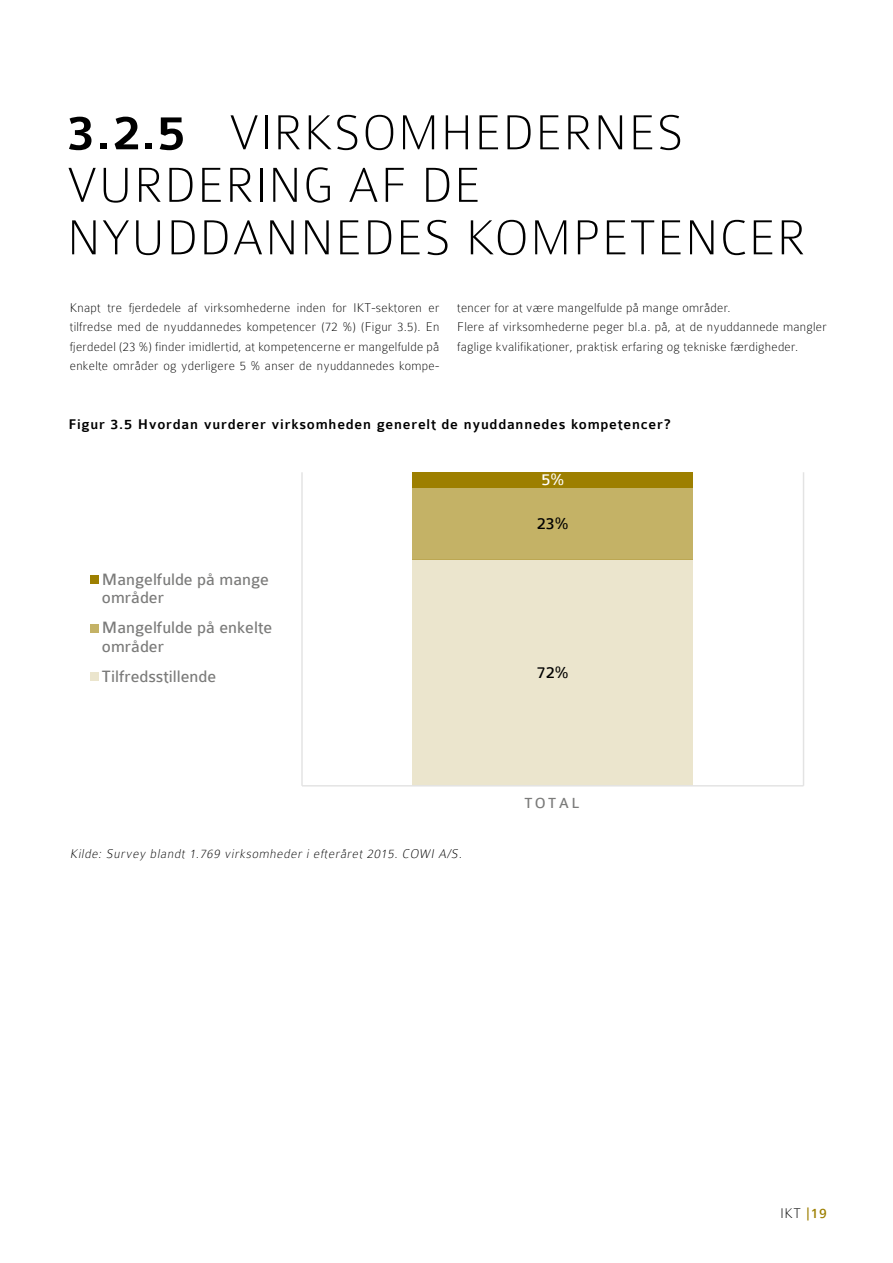
<style>
.page{position:relative;width:893px;height:1263px;background:#fff}
.page>*{position:absolute;margin:0;border:0;box-sizing:border-box;transform-origin:0 0}
.t1{font:100 52.5px/52.5px "Colaborate";letter-spacing:.02em;color:#000}
.t2{font:17.55px/18.6px "Colaborate";color:#7b7b7a}
.t3{font:17.55px "Colaborate";color:#000}
.t4{font:17.55px "Colaborate";color:#fff}
.t5{font:15.6px "Colaborate";letter-spacing:.15em;color:#7b7b7a}
.t6{font:500 15px "Colaborate";letter-spacing:.05em;color:#000}
.t7{font:100 15px "Colaborate";color:#000}
.t8{font:100 13.5px/19.5px "Colaborate";letter-spacing:.02em;color:#000;text-align:justify}
.t9{font:italic 100 13.5px "Colaborate";color:#000}
.s1{font-weight:500}
.s2{font-weight:400;color:#9d7f00}
</style>
<div class="page">
<hr style="left:301px;top:472px;width:2px;height:314px;background:#e3e3e3">
<hr style="left:803px;top:472px;width:1px;height:314px;background:#e3e3e3">
<div style="left:413px;top:560px;width:280px;height:226px;background:#ebe5cd"></div>
<div style="left:413px;top:488px;width:280px;height:72px;background:#c4b266"></div>
<div style="left:413px;top:472px;width:280px;height:16px;background:#9d7f00"></div>
<hr style="left:302px;top:785px;width:501px;height:1px;background:#e3e3e3">
<div style="left:90px;top:575px;width:9px;height:9px;background:#9d7f00"></div>
<div style="left:90px;top:624px;width:9px;height:8px;background:#c4b266"></div>
<div style="left:90px;top:672px;width:9px;height:9px;background:#ebe5cd"></div>
<h1 class="t1" style="left:67px;top:106px;width:740px"><span class="s1">3.2.5</span> VIRKSOMHEDERNES<br>VURDERING AF DE<br>NYUDDANNEDES KOMPETENCER</h1>
<p class="t8" style="left:70px;top:298px;width:371px">Knapt tre fjerdedele af virksomhederne inden for IKT-sektoren er tilfredse med de nyuddannedes kompetencer (72 %) (Figur 3.5). En fjerdedel (23 %) finder imidlertid, at kompetencerne er mangelfulde på enkelte områder og yderligere 5 % anser de nyuddannedes kompe-</p>
<p class="t8" style="left:457px;top:298px;width:371px;text-align:left">tencer for at være mangelfulde på mange områder.<br>Flere af virksomhederne peger bl.a. på, at de nyuddannede mangler faglige kvalifikationer, praktisk erfaring og tekniske færdigheder.</p>
<p class="t6" style="left:68px;top:417px;width:604px">Figur 3.5 Hvordan vurderer virksomheden generelt de nyuddannedes kompetencer?</p>
<p class="t4" style="left:541px;top:471px;width:24px">5%</p>
<p class="t2" style="left:102px;top:570px;width:169px">Mangelfulde på mange områder</p>
<p class="t2" style="left:102px;top:619px;width:172px">Mangelfulde på enkelte områder</p>
<p class="t2" style="left:102px;top:667px;width:116px">Tilfredsstillende</p>
<p class="t9" style="left:70px;top:846px;width:396px">Kilde: Survey blandt 1.769 virksomheder i efteråret 2015. COWI A/S.</p>
<p class="t3" style="left:537px;top:514px;width:33px">23%</p>
<p class="t3" style="left:537px;top:664px;width:33px">72%</p>
<p class="t5" style="left:524px;top:795px;width:56px">TOTAL</p>
<p class="t7" style="left:780px;top:1205px;width:48px">IKT <span class="s2">|19</span></p>
</div>
